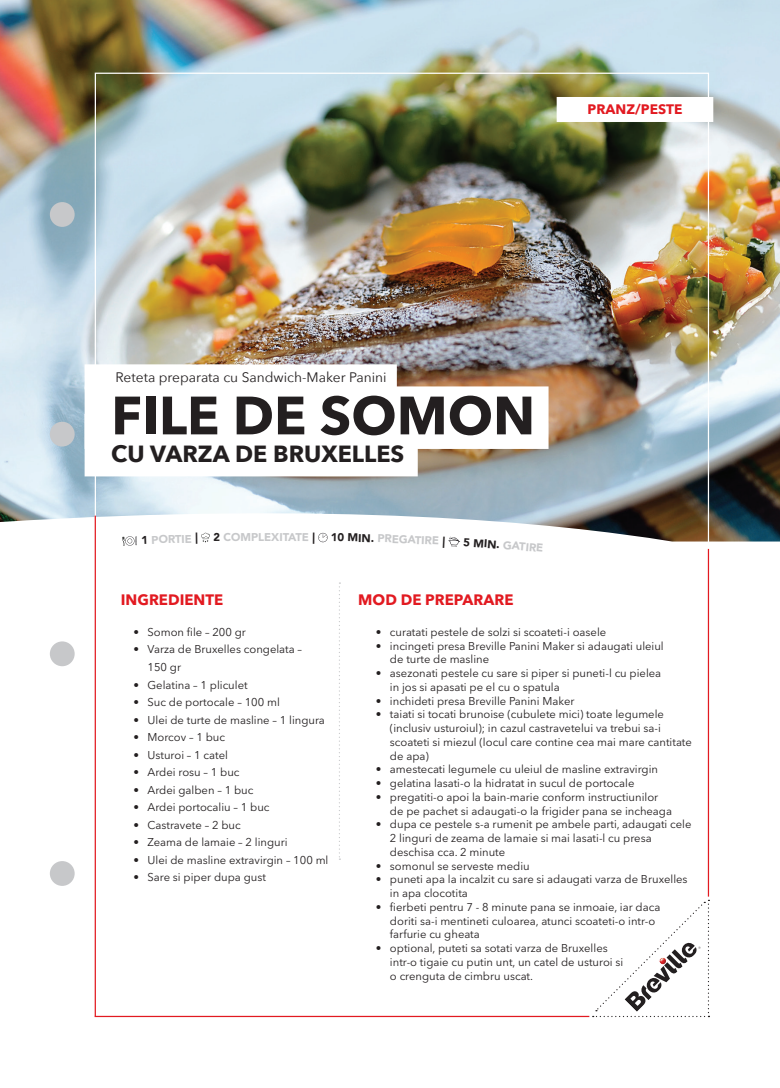
<style>
.page{position:relative;width:780px;height:1088px;background:#fff}
.page>*{position:absolute;margin:0;border:0;box-sizing:border-box;transform-origin:0 0}
.t1{font:700 53.38px "Avenir Next";color:#231f20}
.t2{font:700 23.38px "Avenir Next";color:#231f20}
.t3{font:700 15px "Avenir Next LT Pro";color:#e21a21}
.t4{font:13.75px "Avenir Next";color:#231f20}
.t5{font:700 13.75px "Avenir Next";color:#e21a21}
.t6{font:11.25px/13.8px "Avenir Next LT Pro";color:#231f20}
.t7{font:900 11.25px "Avenir";letter-spacing:-.005em;color:#c7c8ca}
.t8{font:900 11.25px "Avenir";color:#231f20}
.s1{color:#231f20}
.s2{color:#c7c8ca}
</style>
<div class="page">
<img style="left:0;top:0;width:780px;height:541px">
<img style="left:94px;top:72px;width:615px;height:478px">
<hr style="left:95px;top:516px;width:1px;height:500px;background:#e21a21">
<hr style="left:95px;top:1016px;width:494px;height:1px;background:#e21a21">
<hr style="left:707px;top:549px;width:2px;height:347px;background:#e21a21">
<svg style="left:448px;top:536px;width:12px;height:11px"></svg>
<svg style="left:339px;top:582px;width:1px;height:278px"></svg>
<div style="left:50px;top:202px;width:25px;height:25px;background:#c7c8ca;border-radius:50%"></div>
<div style="left:50px;top:422px;width:25px;height:24px;background:#c7c8ca;border-radius:50%"></div>
<div style="left:50px;top:641px;width:25px;height:25px;background:#c7c8ca;border-radius:50%"></div>
<div style="left:50px;top:861px;width:25px;height:25px;background:#c7c8ca;border-radius:50%"></div>
<div style="left:85px;top:364px;width:312px;height:25px;background:#fff"></div>
<div style="left:85px;top:386px;width:463px;height:63px;background:#fff"></div>
<div style="left:85px;top:414px;width:333px;height:62px;background:#fff"></div>
<svg style="left:592px;top:900px;width:117px;height:117px"></svg>
<div style="left:556px;top:97px;width:157px;height:25px;background:#fff"></div>
<svg style="left:122px;top:535px;width:46px;height:11px"></svg>
<svg style="left:201px;top:532px;width:39px;height:10px"></svg>
<svg style="left:303px;top:532px;width:24px;height:12px"></svg>
<p class="t5" style="left:587px;top:98px;width:96px">PRANZ/PESTE</p>
<p class="t4" style="left:115px;top:365px;width:272px">Reteta preparata cu Sandwich-Maker Panini</p>
<h1 class="t1" style="left:111px;top:369px;width:425px">FILE DE SOMON</h1>
<h2 class="t2" style="left:111px;top:433px;width:294px">CU VARZA DE BRUXELLES</h2>
<p class="t7" style="left:168px;top:529px;width:31px;rotate:-1deg">RTIE <span class="s1">|</span></p>
<p class="t7" style="left:240px;top:527px;width:63px">MPLEXITAT</p>
<p class="t8" style="left:331px;top:527px;width:32px;rotate:1deg">10 MI</p>
<p class="t7" style="left:362px;top:528px;width:61px;rotate:2deg"><span class="s1">N.</span> PREGAT</p>
<p class="t7" style="left:422px;top:530px;width:25px;rotate:3deg">IRE <span class="s1">|</span></p>
<p class="t8" style="left:464px;top:532px;width:50px;rotate:4deg">5 MIN. <span class="s2">G</span></p>
<p class="t7" style="left:513px;top:536px;width:33px;rotate:5deg">ATIRE</p>
<h3 class="t3" style="left:121px;top:591px;width:104px">INGREDIENTE</h3>
<p class="t6" style="left:133px;top:625px;width:114px">• Somon file – 200 gr</p>
<p class="t6" style="left:147px;top:641px;width:156px;line-height:17.5px;text-indent:-14px">• Varza de Bruxelles congelata –<br>150 gr</p>
<p class="t6" style="left:133px;top:678px;width:116px">• Gelatina – 1 pliculet</p>
<p class="t6" style="left:133px;top:695px;width:148px">• Suc de portocale – 100 ml</p>
<p class="t6" style="left:133px;top:713px;width:193px">• Ulei de turte de masline – 1 lingura</p>
<p class="t6" style="left:133px;top:730px;width:93px">• Morcov – 1 buc</p>
<p class="t6" style="left:133px;top:748px;width:96px">• Usturoi – 1 catel</p>
<p class="t6" style="left:133px;top:765px;width:108px">• Ardei rosu – 1 buc</p>
<p class="t6" style="left:133px;top:783px;width:122px">• Ardei galben – 1 buc</p>
<p class="t6" style="left:133px;top:800px;width:138px">• Ardei portocaliu – 1 buc</p>
<p class="t6" style="left:133px;top:818px;width:109px">• Castravete – 2 buc</p>
<p class="t6" style="left:133px;top:835px;width:156px">• Zeama de lamaie – 2 linguri</p>
<p class="t6" style="left:133px;top:853px;width:197px">• Ulei de masline extravirgin – 100 ml</p>
<p class="t6" style="left:133px;top:870px;width:134px">• Sare si piper dupa gust</p>
<h3 class="t3" style="left:358px;top:591px;width:157px">MOD DE PREPARARE</h3>
<p class="t6" style="left:376px;top:625px;width:232px">• curatati pestele de solzi si scoateti-i oasele</p>
<p class="t6" style="left:390px;top:639px;width:275px;text-indent:-14px">• incingeti presa Breville Panini Maker si adaugati uleiul de turte de masline</p>
<p class="t6" style="left:390px;top:666px;width:273px;text-indent:-14px">• asezonati pestele cu sare si piper si puneti-l cu pielea in jos si apasati pe el cu o spatula</p>
<p class="t6" style="left:376px;top:694px;width:200px">• inchideti presa Breville Panini Maker</p>
<p class="t6" style="left:390px;top:708px;width:303px;text-indent:-14px">• taiati si tocati brunoise (cubulete mici) toate legumele (inclusiv usturoiul); in cazul castravetelui va trebui sa-i scoateti si miezul (locul care contine cea mai mare cantitate de apa)</p>
<p class="t6" style="left:376px;top:763px;width:284px">• amestecati legumele cu uleiul de masline extravirgin</p>
<p class="t6" style="left:376px;top:776px;width:260px">• gelatina lasati-o la hidratat in sucul de portocale</p>
<p class="t6" style="left:390px;top:790px;width:283px;text-indent:-14px">• pregatiti-o apoi la bain-marie conform instructiunilor de pe pachet si adaugati-o la frigider pana se incheaga</p>
<p class="t6" style="left:390px;top:817px;width:303px;text-indent:-14px">• dupa ce pestele s-a rumenit pe ambele parti, adaugati cele<br>2 linguri de zeama de lamaie si mai lasati-l cu presa deschisa cca. 2 minute</p>
<p class="t6" style="left:376px;top:859px;width:155px">• somonul se serveste mediu</p>
<p class="t6" style="left:390px;top:872px;width:299px;text-indent:-14px">• puneti apa la incalzit cu sare si adaugati varza de Bruxelles in apa clocotita</p>
<p class="t6" style="left:390px;top:900px;width:272px;text-indent:-14px">• fierbeti pentru 7 - 8 minute pana se inmoaie, iar daca doriti sa-i mentineti culoarea, atunci scoateti-o intr-o farfurie cu gheata</p>
<p class="t6" style="left:390px;top:941px;width:235px;text-indent:-14px">• optional, puteti sa sotati varza de Bruxelles intr-o tigaie cu putin unt, un catel de usturoi si o crenguta de cimbru uscat.</p>
</div>
